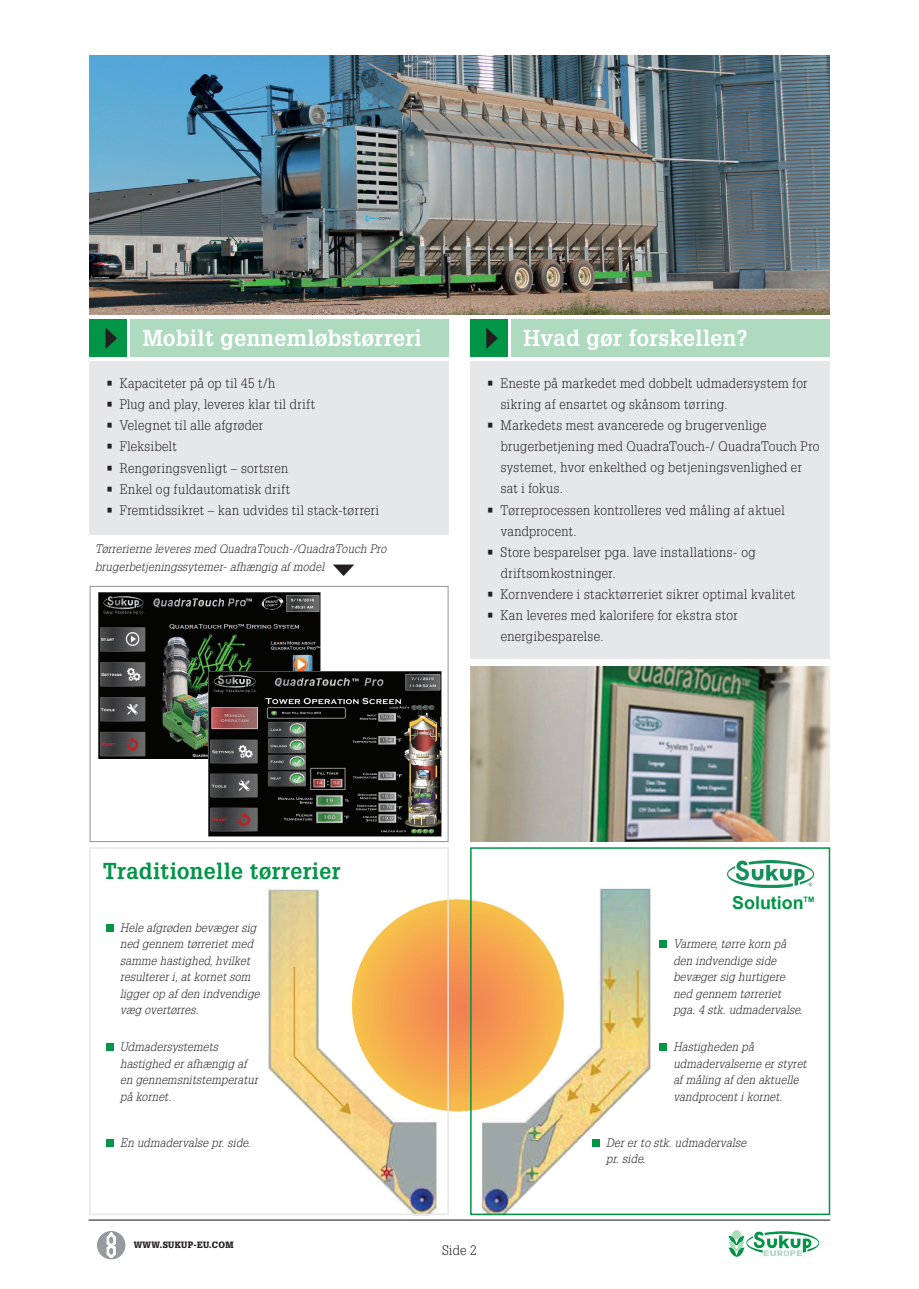
<style>
.page{position:relative;width:919px;height:1289px;background:#fff}
.page>*{position:absolute;margin:0;border:0;box-sizing:border-box;transform-origin:0 0}
.t1{font:700 22.5px "Glypha LT Std";letter-spacing:.02em;color:#fff;scale:.95 1}
.t2{font:700 22.5px "Glypha LT Std";letter-spacing:.02em;color:#009547;scale:.95 1}
.t3{font:700 17.85px "Arial";color:#009547}
.t4{font:300 13.5px/21px "Glypha LT Std";letter-spacing:.03em;color:#231f20;scale:.95 1}
.t5{font:italic 300 12px/16.5px "Glypha LT Std";letter-spacing:.02em;color:#231f20;scale:.95 1}
.t6{font:900 9px "Glypha LT Std";letter-spacing:.04em;color:#231f20;scale:.95 1}
.t7{font:700 7.5px "Arial";color:#009547}
</style>
<div class="page">
<img style="left:205px;top:888px;width:457px;height:328px">
<div style="left:89px;top:362px;width:360px;height:172px;background:#e6e7e9"></div>
<img style="left:89px;top:55px;width:740px;height:260px">
<div style="left:89px;top:319px;width:37px;height:38px;background:#009547"></div>
<div style="left:130px;top:319px;width:319px;height:38px;background:#aedbc0"></div>
<svg style="left:105px;top:327px;width:12px;height:22px"></svg>
<div style="left:470px;top:362px;width:359px;height:296px;background:#e6e7e9"></div>
<div style="left:470px;top:319px;width:37px;height:38px;background:#009547"></div>
<div style="left:510px;top:319px;width:319px;height:38px;background:#aedbc0"></div>
<svg style="left:486px;top:327px;width:12px;height:22px"></svg>
<div style="left:96px;top:1230px;width:30px;height:29px;background:#97999c;border-radius:50%"></div>
<div style="left:96px;top:1230px;width:30px;height:29px;border:1px solid #fff;border-radius:50%"></div>
<svg style="left:107px;top:1232px;width:9px;height:25px"></svg>
<hr style="left:89px;top:1219px;width:741px;height:1px;background:#231f20">
<svg style="left:728px;top:1231px;width:91px;height:26px"></svg>
<div style="left:106px;top:924px;width:7px;height:7px;background:#009547"></div>
<div style="left:659px;top:940px;width:7px;height:7px;background:#009547"></div>
<div style="left:659px;top:1043px;width:7px;height:7px;background:#009547"></div>
<div style="left:592px;top:1139px;width:7px;height:7px;background:#009547"></div>
<div style="left:106px;top:1043px;width:7px;height:7px;background:#009547"></div>
<div style="left:106px;top:1139px;width:7px;height:7px;background:#009547"></div>
<div style="left:89px;top:847px;width:360px;height:367px;border:2px solid #e6e7e9"></div>
<div style="left:470px;top:847px;width:360px;height:367px;border:2px solid #009547"></div>
<img style="left:727px;top:860px;width:86px;height:27px">
<img style="left:470px;top:666px;width:359px;height:175px">
<img style="left:98px;top:592px;width:222px;height:166px">
<img style="left:208px;top:671px;width:233px;height:165px">
<svg style="left:333px;top:564px;width:21px;height:12px"></svg>
<div style="left:90px;top:586px;width:358px;height:256px;border:1px solid #97999c"></div>
<h1 class="t1" style="left:143px;top:324px;width:295px">Mobilt gennemløbstørreri</h1>
<p class="t4" style="left:106px;top:373px;width:179px">• Kapaciteter på op til 45 t/h</p>
<p class="t4" style="left:106px;top:394px;width:221px">• Plug and play, leveres klar til drift</p>
<p class="t4" style="left:106px;top:415px;width:167px">• Velegnet til alle afgrøder</p>
<p class="t4" style="left:106px;top:436px;width:75px">• Fleksibelt</p>
<p class="t4" style="left:106px;top:457px;width:193px">• Rengøringsvenligt – sortsren</p>
<p class="t4" style="left:106px;top:478px;width:195px">• Enkel og fuldautomatisk drift</p>
<p class="t4" style="left:106px;top:499px;width:288px">• Fremtidssikret – kan udvides til stack-tørreri</p>
<p class="t5" style="left:95px;top:540px;width:308px;line-height:18px">Tørrerierne leveres med QuadraTouch-/QuadraTouch Pro brugerbetjeningssytemer- afhængig af model</p>
<h1 class="t1" style="left:523px;top:324px;width:237px">Hvad gør forskellen?</h1>
<p class="t4" style="left:500px;top:373px;width:324px;text-indent:-14px">• Eneste på markedet med dobbelt udmadersystem for sikring af ensartet og skånsom tørring.</p>
<p class="t4" style="left:500px;top:415px;width:337px;text-indent:-14px">• Markedets mest avancerede og brugervenlige brugerbetjening med QuadraTouch-/ QuadraTouch Pro systemet, hvor enkelthed og betjeningsvenlighed er sat i fokus.</p>
<p class="t4" style="left:500px;top:499px;width:300px;text-indent:-14px">• Tørreprocessen kontrolleres ved måling af aktuel vandprocent.</p>
<p class="t4" style="left:500px;top:541px;width:270px;text-indent:-14px">• Store besparelser pga. lave installations- og driftsomkostninger.</p>
<p class="t4" style="left:487px;top:583px;width:325px">• Kornvendere i stacktørreriet sikrer optimal kvalitet</p>
<p class="t4" style="left:500px;top:604px;width:251px;text-indent:-14px">• Kan leveres med kalorifere for ekstra stor energibesparelse.</p>
<h1 class="t2" style="left:103px;top:856px;width:251px">Traditionelle tørrerier</h1>
<p class="t5" style="left:120px;top:919px;width:148px">Hele afgrøden bevæger sig ned gennem tørreriet med samme hastighed, hvilket resulterer i, at kornet som ligger op af den indvendige væg overtørres.</p>
<p class="t5" style="left:120px;top:1039px;width:146px">Udmadersystemets hastighed er afhængig af en gennemsnitstemperatur på kornet.</p>
<p class="t5" style="left:120px;top:1134px;width:139px">En udmadervalse pr. side.</p>
<p class="t6" style="left:134px;top:1239px;width:107px">WWW.SUKUP-EU.COM</p>
<p class="t4" style="left:442px;top:1240px;width:38px">Side 2</p>
<h2 class="t3" style="left:732px;top:890px;width:73px">Solution</h2>
<p class="t7" style="left:803px;top:894px;width:12px">TM</p>
<p class="t5" style="left:673px;top:936px;width:137px">Varmere, tørre korn på den indvendige side bevæger sig hurtigere ned gennem tørreriet pga. 4 stk. udmadervalse.</p>
<p class="t5" style="left:673px;top:1039px;width:141px">Hastigheden på udmadervalserne er styret af måling af den aktuelle vandprocent i kornet.</p>
<p class="t5" style="left:606px;top:1134px;width:149px">Der er to stk. udmadervalse pr. side.</p>
</div>
